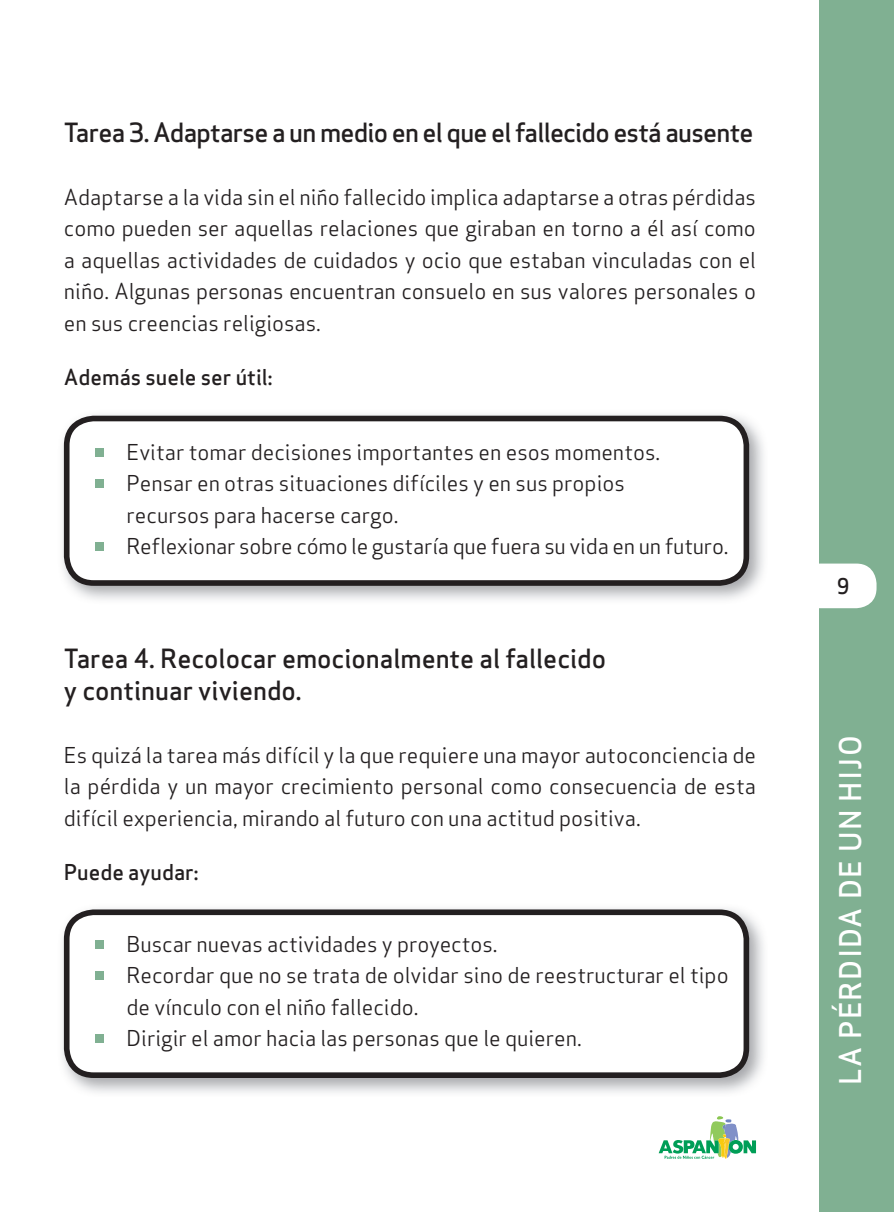
<style>
.page{position:relative;width:894px;height:1212px;background:#fff}
.page>*{position:absolute;margin:0;border:0;box-sizing:border-box;transform-origin:0 0}
.t1{font:29.25px "Apex Sans Medium T";letter-spacing:.04em;color:#fff}
.t2{font:25.88px/31.5px "Apex Sans Medium T";color:#231f20}
.t3{font:25.88px "Apex Sans Medium T";letter-spacing:-.03em;color:#231f20}
.t4{font:21.38px/31.5px "Apex Sans Book T";color:#231f20;text-align:justify}
.t5{font:21.38px "Apex Sans Medium T";color:#231f20}
.t6{font:21.15px "Apex Sans Medium T";color:#231f20}
</style>
<div class="page">
<svg style="left:658px;top:1116px;width:97px;height:43px"></svg>
<div style="left:819px;top:0;width:74px;height:1212px;background:#80b092"></div>
<div style="left:799px;top:564px;width:77px;height:44px;background:#fff;border-radius:20px"></div>
<img style="left:62px;top:414px;width:702px;height:186px">
<div style="left:67px;top:418px;width:679px;height:165px;background:#fff;border-radius:27px"></div>
<div style="left:64px;top:416px;width:684px;height:170px;border:6px solid #231f20;border-radius:27px"></div>
<div style="left:95px;top:448px;width:8px;height:8px;background:#80b092"></div>
<div style="left:95px;top:479px;width:8px;height:9px;background:#80b092"></div>
<div style="left:95px;top:542px;width:8px;height:9px;background:#80b092"></div>
<img style="left:62px;top:908px;width:702px;height:185px">
<div style="left:67px;top:912px;width:679px;height:163px;background:#fff;border-radius:27px"></div>
<div style="left:64px;top:909px;width:684px;height:169px;border:6px solid #231f20;border-radius:27px"></div>
<div style="left:95px;top:940px;width:8px;height:9px;background:#80b092"></div>
<div style="left:95px;top:971px;width:8px;height:9px;background:#80b092"></div>
<div style="left:95px;top:1034px;width:8px;height:9px;background:#80b092"></div>
<p class="t3" style="left:64px;top:116px;width:690px">Tarea 3. Adaptarse a un medio en el que el fallecido está ausente</p>
<p class="t4" style="left:64px;top:181px;width:693px">Adaptarse a la vida sin el niño fallecido implica adaptarse a otras pérdidas como pueden ser aquellas relaciones que giraban en torno a él así como a aquellas actividades de cuidados y ocio que estaban vinculadas con el niño. Algunas personas encuentran consuelo en sus valores personales o en sus creencias religiosas.</p>
<p class="t5" style="left:64px;top:363px;width:210px">Además suele ser útil:</p>
<p class="t4" style="left:126px;top:436px;width:603px;text-align:left">Evitar tomar decisiones importantes en esos momentos.<br>Pensar en otras situaciones difíciles y en sus propios<br>recursos para hacerse cargo.<br>Reflexionar sobre cómo le gustaría que fuera su vida en un futuro.</p>
<p class="t2" style="left:64px;top:643px;width:543px">Tarea 4. Recolocar emocionalmente al fallecido y continuar viviendo.</p>
<p class="t4" style="left:64px;top:739px;width:693px">Es quizá la tarea más difícil y la que requiere una mayor autoconciencia de la pérdida y un mayor crecimiento personal como consecuencia de esta difícil experiencia, mirando al futuro con una actitud positiva.</p>
<p class="t5" style="left:64px;top:858px;width:136px">Puede ayudar:</p>
<p class="t4" style="left:126px;top:928px;width:603px;text-align:left">Buscar nuevas actividades y proyectos.<br>Recordar que no se trata de olvidar sino de reestructurar el tipo de vínculo con el niño fallecido.<br>Dirigir el amor hacia las personas que le quieren.</p>
<p class="t6" style="left:836px;top:572px;width:14px">9</p>
<h1 class="t1" style="left:831px;top:1085px;width:351px;rotate:-90deg">LA PÉRDIDA DE UN HIJO</h1>
</div>
